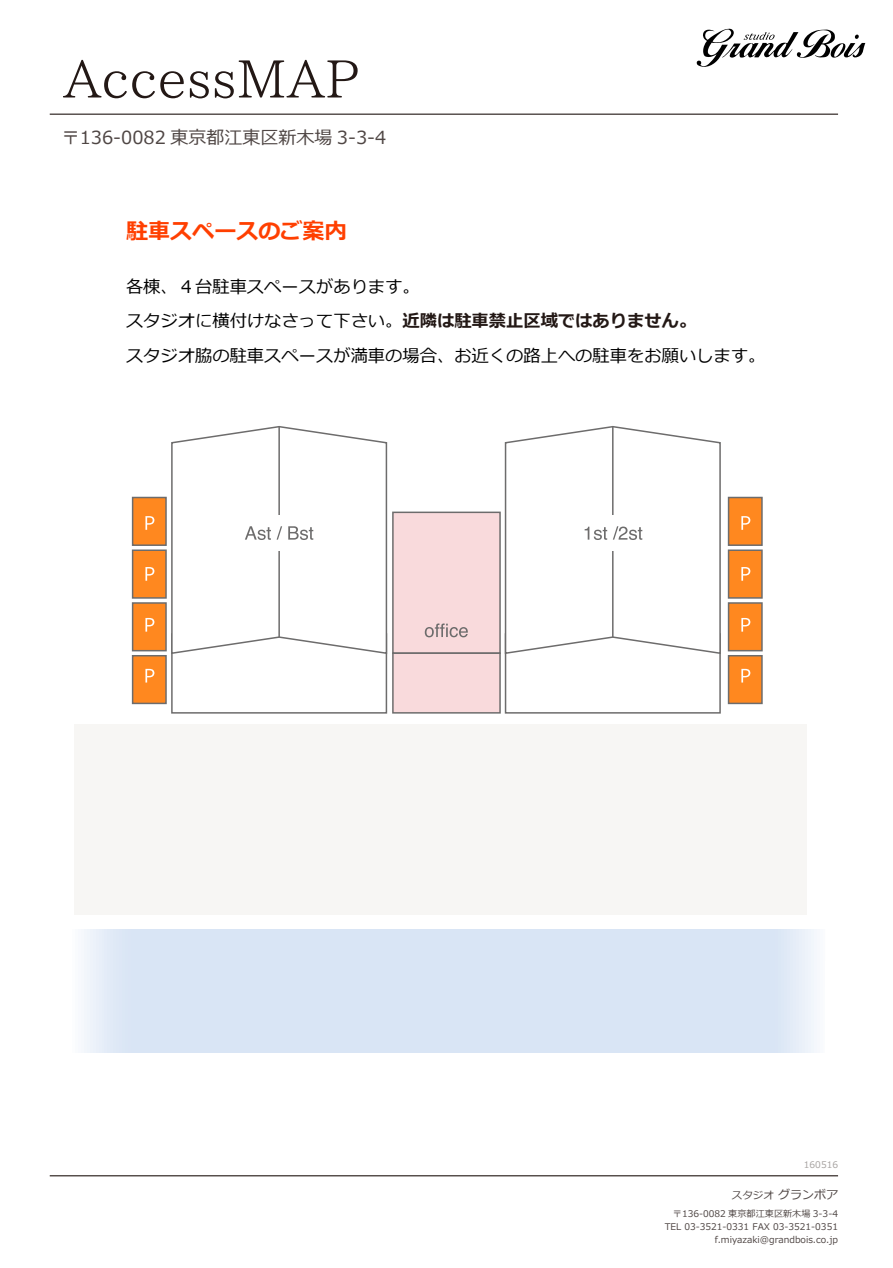
<style>
.page{position:relative;width:893px;height:1268px;background:#fff}
.page>*{position:absolute;margin:0;border:0;box-sizing:border-box;transform-origin:0 0}
.t1{font:52.5px "Harenosora Mincho";color:#231815}
.t2{font:700 22.05px "Meiryo";color:#ff3f00}
.t3{font:18px "Meiryo";color:#4f4644}
.t4{font:17.25px/34.5px "Meiryo";color:#000}
.t5{font:12px "Meiryo";color:#4f4644}
.t6{font:9.15px/13.2px "Meiryo";color:#4f4644;text-align:right}
.t7{font:9.15px "Meiryo";color:#a7a3a1}
.s1{font-weight:700;color:#231815}
.s2{font-size:10.5px}
</style>
<div class="page">
<div style="left:67px;top:929px;width:759px;height:123px;background:#d9e5f5"></div>
<svg style="left:697px;top:28px;width:168px;height:39px"></svg>
<hr style="left:50px;top:114px;width:788px;height:1px;background:#231815">
<hr style="left:50px;top:1174px;width:788px;height:2px;background:#231815">
<div style="left:75px;top:723px;width:732px;height:191px;background:#f7f6f4"></div>
<div style="left:505px;top:633px;width:216px;height:80px;border:2px solid #6d6c6c"></div>
<svg style="left:504px;top:426px;width:217px;height:228px"></svg>
<div style="left:171px;top:633px;width:216px;height:80px;border:2px solid #6d6c6c"></div>
<svg style="left:171px;top:426px;width:217px;height:228px"></svg>
<div style="left:392px;top:511px;width:109px;height:142px;background:#f9dadc;border:2px solid #6d6c6c"></div>
<div style="left:392px;top:652px;width:109px;height:61px;background:#f9dadc;border:2px solid #6d6c6c"></div>
<div style="left:132px;top:655px;width:35px;height:49px;background:#ff881f;border:2px solid #6d6c6c"></div>
<div style="left:132px;top:602px;width:35px;height:49px;background:#ff881f;border:2px solid #6d6c6c"></div>
<div style="left:132px;top:549px;width:35px;height:49px;background:#ff881f;border:2px solid #6d6c6c"></div>
<div style="left:132px;top:496px;width:35px;height:50px;background:#ff881f;border:2px solid #6d6c6c"></div>
<div style="left:728px;top:655px;width:35px;height:49px;background:#ff881f;border:2px solid #6d6c6c"></div>
<div style="left:728px;top:602px;width:35px;height:49px;background:#ff881f;border:2px solid #6d6c6c"></div>
<div style="left:728px;top:549px;width:35px;height:49px;background:#ff881f;border:2px solid #6d6c6c"></div>
<div style="left:728px;top:496px;width:35px;height:50px;background:#ff881f;border:2px solid #6d6c6c"></div>
<svg style="left:145px;top:516px;width:9px;height:13px"></svg>
<svg style="left:145px;top:567px;width:9px;height:13px"></svg>
<svg style="left:145px;top:618px;width:9px;height:13px"></svg>
<svg style="left:145px;top:668px;width:9px;height:14px"></svg>
<svg style="left:741px;top:516px;width:9px;height:13px"></svg>
<svg style="left:741px;top:567px;width:9px;height:13px"></svg>
<svg style="left:741px;top:618px;width:9px;height:13px"></svg>
<svg style="left:741px;top:668px;width:9px;height:14px"></svg>
<svg style="left:425px;top:623px;width:43px;height:14px"></svg>
<hr style="left:278px;top:426px;width:2px;height:211px;background:#6d6c6c">
<div style="left:228px;top:515px;width:111px;height:35px;background:#fff"></div>
<hr style="left:612px;top:426px;width:2px;height:211px;background:#6d6c6c">
<svg style="left:245px;top:526px;width:26px;height:14px"></svg>
<svg style="left:277px;top:526px;width:5px;height:13px"></svg>
<svg style="left:288px;top:526px;width:25px;height:14px"></svg>
<div style="left:557px;top:515px;width:111px;height:35px;background:#fff"></div>
<svg style="left:585px;top:526px;width:22px;height:14px"></svg>
<svg style="left:613px;top:526px;width:29px;height:14px"></svg>
<h1 class="t1" style="left:63px;top:49px;width:297px">AccessMAP</h1>
<p class="t3" style="left:62px;top:124px;width:326px">〒136-0082 東京都江東区新木場 3-3-4</p>
<p class="t2" style="left:126px;top:216px;width:222px">駐車スペースのご案内</p>
<p class="t4" style="left:126px;top:270px;width:641px">各棟、４台駐車スペースがあります。<br>スタジオに横付けなさって下さい。<span class="s1">近隣は駐車禁止区域ではありません。<br></span>スタジオ脇の駐車スペースが満車の場合、お近くの路上への駐車をお願いします。</p>
<p class="t7" style="left:804px;top:1158px;width:36px">160516</p>
<p class="t5" style="left:732px;top:1186px;width:108px"><span class="s2">スタジオ</span>グランボア</p>
<p class="t6" style="left:665px;top:1206px;width:175px">〒136-0082 東京都江東区新木場 3-3-4<br>TEL 03-3521-0331 FAX 03-3521-0351 f.miyazaki@grandbois.co.jp</p>
</div>
